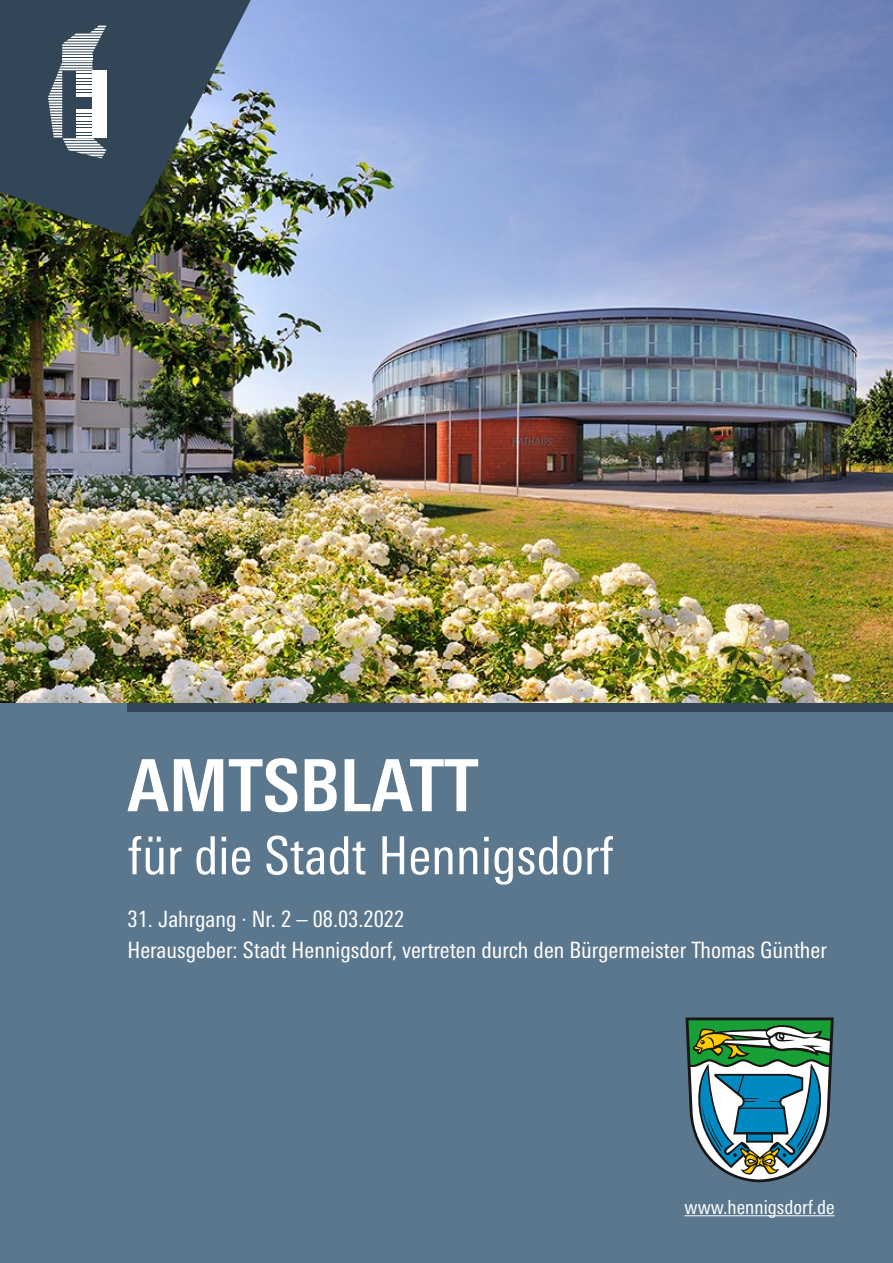
<style>
.page{position:relative;width:893px;height:1263px;background:#fff}
.page>*{position:absolute;margin:0;border:0;box-sizing:border-box;transform-origin:0 0}
.Titel_P-Titel{font:700 condensed 72px "Univers Next Pro";color:#fff}
.Titel_P-Titel-2{font:condensed 52.5px "Univers Next Pro";color:#fff}
.Titel_P-Titel-Angaben{font:condensed 22.5px "Univers Next Pro";color:#fff}
.Titel_P-Titel-URL{font:condensed 19.5px "Univers Next Pro";color:#fff}
</style>
<div class="page">
<img style="left:0;top:0;width:893px;height:703px">
<div style="left:0;top:703px;width:893px;height:560px;background:#5b778e"></div>
<hr style="left:685px;top:1215px;width:149px;height:1px;background:#fff">
<img style="left:0;top:0;width:251px;height:237px">
<hr style="left:62px;top:55px;width:30px;height:2px;background:#fff">
<hr style="left:62px;top:58px;width:30px;height:2px;background:#fff">
<svg style="left:48px;top:60px;width:58px;height:98px"></svg>
<svg style="left:62px;top:26px;width:44px;height:28px"></svg>
<div style="left:128px;top:703px;width:765px;height:8px;background:#324657"></div>
<svg style="left:685px;top:1017px;width:149px;height:165px;background:#659491"></svg>
<p class="Titel_P-Titel" style="left:128px;top:743px;width:352px">AMTSBLATT</p>
<p class="Titel_P-Titel-2" style="left:128px;top:825px;width:488px">für die Stadt Hennigsdorf</p>
<p class="Titel_P-Titel-Angaben" style="left:128px;top:906px;width:278px">31. Jahrgang · Nr. 2 – 08.03.2022</p>
<p class="Titel_P-Titel-Angaben" style="left:128px;top:937px;width:701px">Herausgeber: Stadt Hennigsdorf, vertreten durch den Bürgermeister Thomas Günther</p>
<p class="Titel_P-Titel-URL" style="left:685px;top:1195px;width:151px">www.hennigsdorf.de</p>
</div>
